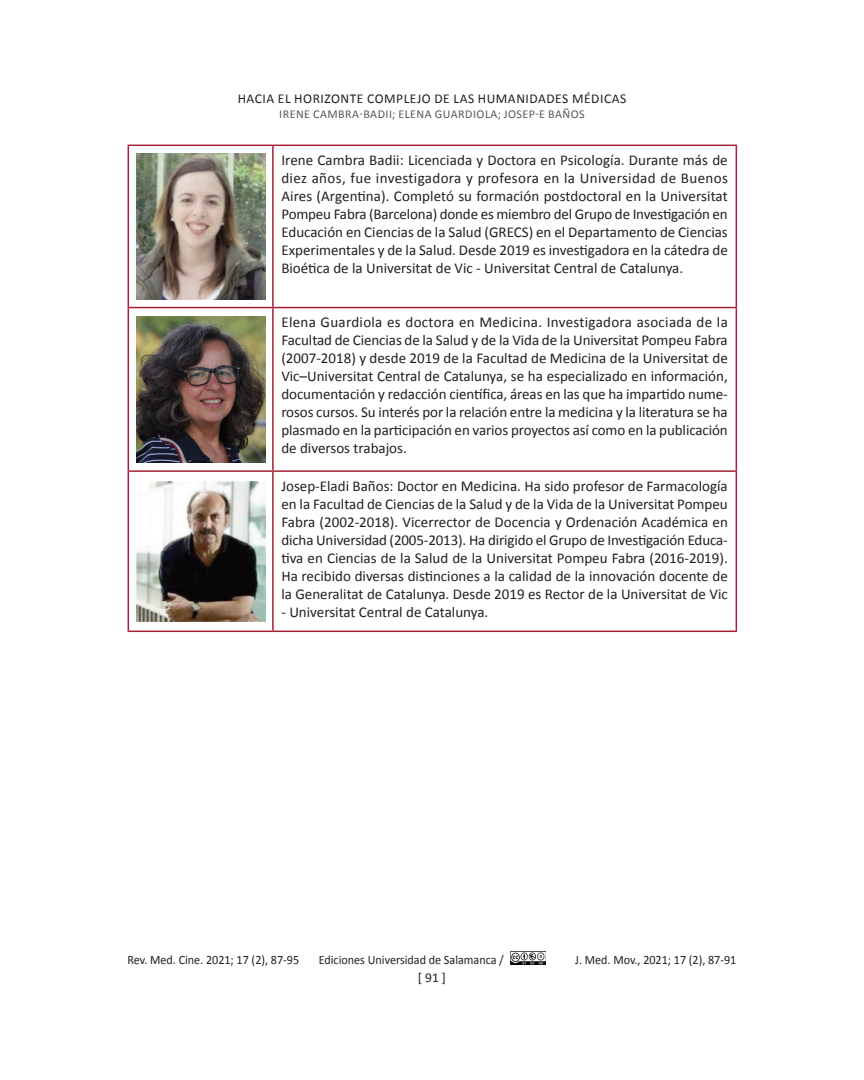
<style>
.page{position:relative;width:864px;height:1080px;background:#fff}
.page>*{position:absolute;margin:0;border:0;box-sizing:border-box;transform-origin:0 0}
.t1{font:15px/18px "Calibri";color:#231f20;text-align:justify}
.t2{font:13.5px "Calibri";letter-spacing:.04em;color:#231f20}
.t3{font:12.75px "Calibri";color:#231f20;scale:.95 1}
.t4{font:12px "Calibri";letter-spacing:.04em;color:#57585a}
</style>
<div class="page">
<img style="left:511px;top:952px;width:34px;height:12px">
<hr style="left:128px;top:145px;width:145px;height:1px;background:#a62035">
<hr style="left:128px;top:146px;width:1px;height:161px;background:#a62035">
<hr style="left:128px;top:307px;width:145px;height:1px;background:#a62035">
<hr style="left:128px;top:308px;width:1px;height:162px;background:#a62035">
<hr style="left:128px;top:470px;width:145px;height:2px;background:#a62035">
<hr style="left:128px;top:472px;width:1px;height:159px;background:#a62035">
<hr style="left:128px;top:631px;width:145px;height:1px;background:#a62035">
<hr style="left:273px;top:145px;width:464px;height:1px;background:#a62035">
<hr style="left:272px;top:146px;width:2px;height:161px;background:#a62035">
<hr style="left:736px;top:146px;width:1px;height:161px;background:#a62035">
<hr style="left:273px;top:307px;width:464px;height:1px;background:#a62035">
<hr style="left:272px;top:308px;width:2px;height:162px;background:#a62035">
<hr style="left:736px;top:308px;width:1px;height:162px;background:#a62035">
<hr style="left:273px;top:470px;width:464px;height:2px;background:#a62035">
<hr style="left:272px;top:472px;width:2px;height:159px;background:#a62035">
<hr style="left:736px;top:472px;width:1px;height:159px;background:#a62035">
<hr style="left:273px;top:631px;width:464px;height:1px;background:#a62035">
<img style="left:137px;top:154px;width:128px;height:145px">
<img style="left:137px;top:316px;width:128px;height:146px">
<img style="left:137px;top:481px;width:128px;height:140px">
<p class="t2" style="left:238px;top:90px;width:390px">HACIA EL HORIZONTE COMPLEJO DE LAS HUMANIDADES MÉDICAS</p>
<p class="t4" style="left:279px;top:106px;width:307px">IRENE CAMBRA-BADII; ELENA GUARDIOLA; JOSEP-E BAÑOS</p>
<p class="t1" style="left:281px;top:151px;width:448px">Irene Cambra Badii: Licenciada y Doctora en Psicología. Durante más de diez años, fue investigadora y profesora en la Universidad de Buenos Aires (Argentina). Completó su formación postdoctoral en la Universitat Pompeu Fabra (Barcelona) donde es miembro del Grupo de Investigación en Educación en Ciencias de la Salud (GRECS) en el Departamento de Ciencias Experimentales y de la Salud. Desde 2019 es investigadora en la cátedra de Bioética de la Universitat de Vic - Universitat Central de Catalunya.</p>
<p class="t1" style="left:281px;top:313px;width:448px">Elena Guardiola es doctora en Medicina. Investigadora asociada de la Facultad de Ciencias de la Salud y de la Vida de la Universitat Pompeu Fabra (2007-2018) y desde 2019 de la Facultad de Medicina de la Universitat de Vic–Universitat Central de Catalunya, se ha especializado en información, documentación y redacción científica, áreas en las que ha impartido nume&shy;rosos cursos. Su interés por la relación entre la medicina y la literatura se ha plasmado en la participación en varios proyectos así como en la publicación de diversos trabajos.</p>
<p class="t1" style="left:281px;top:477px;width:448px">Josep-Eladi Baños: Doctor en Medicina. Ha sido profesor de Farmacología en la Facultad de Ciencias de la Salud y de la Vida de la Universitat Pompeu Fabra (2002-2018). Vicerrector de Docencia y Ordenación Académica en dicha Universidad (2005-2013). Ha dirigido el Grupo de Investigación Educa&shy;tiva en Ciencias de la Salud de la Universitat Pompeu Fabra (2016-2019).<br>Ha recibido diversas distinciones a la calidad de la innovación docente de la Generalitat de Catalunya. Desde 2019 es Rector de la Universitat de Vic</p>
<p class="t1" style="left:281px;top:603px;width:209px">- Universitat Central de Catalunya.</p>
<p class="t3" style="left:128px;top:952px;width:182px">Rev. Med. Cine. 2021; 17 (2), 87-95</p>
<p class="t3" style="left:319px;top:952px;width:196px">Ediciones Universidad de Salamanca /</p>
<p class="t3" style="left:575px;top:952px;width:171px">J. Med. Mov., 2021; 17 (2), 87-91</p>
<p class="t2" style="left:418px;top:969px;width:30px">[ 91 ]</p>
</div>
